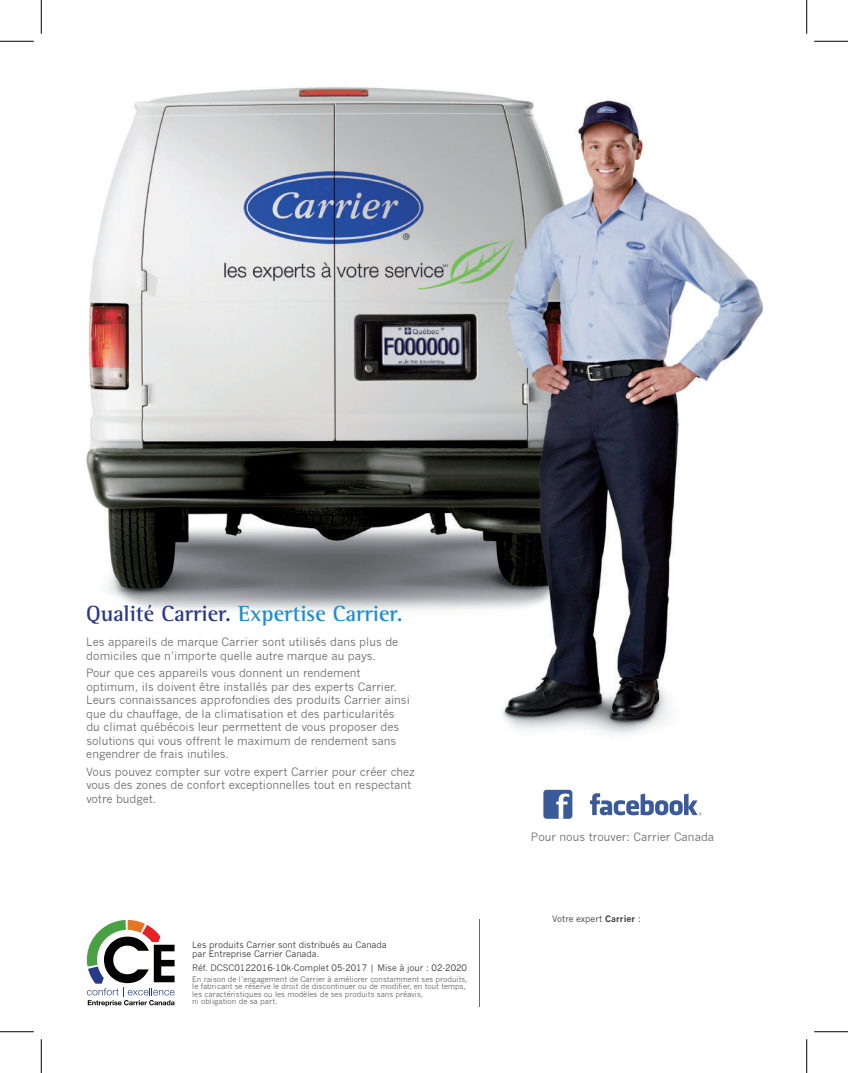
<style>
.page{position:relative;width:848px;height:1073px;background:#fff}
.page>*{position:absolute;margin:0;border:0;box-sizing:border-box;transform-origin:0 0}
.t1{font:700 22.5px "Rotis Semi Serif";color:#1f8dcd}
.t2{font:11.25px/13.5px "News Gothic";color:#6c6d70}
.t3{font:8.75px/8.8px "News Gothic";color:#383839}
.t4{font:7.5px/7.5px "News Gothic";color:#636366}
.s1{color:#293889}
.s2{font-weight:700}
</style>
<div class="page">
<img style="left:86px;top:26px;width:722px;height:710px">
<svg style="left:86px;top:920px;width:88px;height:86px"></svg>
<hr style="left:479px;top:919px;width:1px;height:87px;background:#696a6c">
<svg style="left:590px;top:793px;width:111px;height:22px"></svg>
<div style="left:543px;top:789px;width:29px;height:29px;background:#3b5a9a;border-radius:3px"></div>
<svg style="left:556px;top:793px;width:13px;height:25px"></svg>
<hr style="left:805px;top:0;width:2px;height:34px;background:#fff">
<hr style="left:0;top:41px;width:34px;height:1px;background:#000">
<hr style="left:814px;top:41px;width:34px;height:1px;background:#000">
<hr style="left:0;top:1031px;width:34px;height:1px;background:#000">
<hr style="left:814px;top:1031px;width:34px;height:1px;background:#000">
<hr style="left:41px;top:0;width:1px;height:34px;background:#000">
<hr style="left:41px;top:1039px;width:1px;height:33px;background:#000">
<hr style="left:806px;top:0;width:1px;height:34px;background:#000">
<hr style="left:806px;top:1039px;width:1px;height:33px;background:#000">
<h1 class="t1" style="left:86px;top:600px;width:318px"><span class="s1">Qualité Carrier.</span> Expertise Carrier.</h1>
<p class="t2" style="left:86px;top:635px;width:313px">Les appareils de marque Carrier sont utilisés dans plus de domiciles que n’importe quelle autre marque au pays.</p>
<p class="t2" style="left:86px;top:666px;width:325px">Pour que ces appareils vous donnent un rendement optimum, ils doivent être installés par des experts Carrier.<br>Leurs connaissances approfondies des produits Carrier ainsi que du chauffage, de la climatisation et des particularités du climat québécois leur permettent de vous proposer des solutions qui vous offrent le maximum de rendement sans engendrer de frais inutiles.</p>
<p class="t2" style="left:86px;top:764px;width:330px">Vous pouvez compter sur votre expert Carrier pour créer chez vous des zones de confort exceptionnelles tout en respectant votre budget.</p>
<p class="t3" style="left:192px;top:940px;width:196px">Les produits Carrier sont distribués au Canada par Entreprise Carrier Canada.</p>
<p class="t3" style="left:192px;top:963px;width:276px">Réf. DCSC0122016-10k-Complet 05-2017 | Mise à jour : 02-2020</p>
<p class="t4" style="left:192px;top:975px;width:277px">En raison de l’engagement de Carrier à améliorer constamment ses produits, le fabricant se réserve le droit de discontinuer ou de modifier, en tout temps, les caractéristiques ou les modèles de ses produits sans préavis,<br>ni obligation de sa part.</p>
<p class="t2" style="left:530px;top:830px;width:185px">Pour nous trouver: Carrier Canada</p>
<p class="t3" style="left:552px;top:914px;width:90px">Votre expert <span class="s2">Carrier</span> :</p>
</div>
